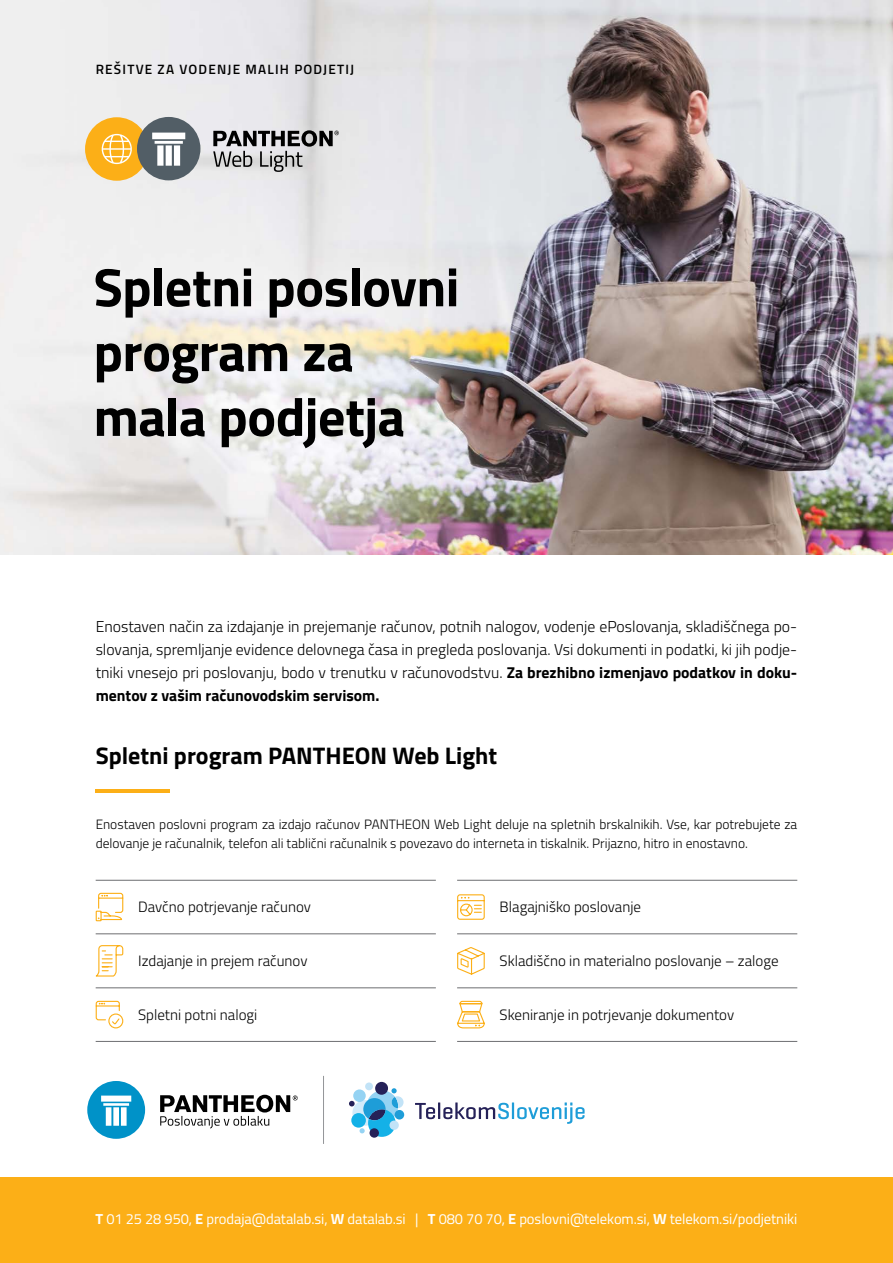
<style>
.page{position:relative;width:893px;height:1263px;background:#fff}
.page>*{position:absolute;margin:0;border:0;box-sizing:border-box;transform-origin:0 0}
.t1{font:700 54px/64.8px "Titillium";letter-spacing:-.01em;color:#000}
.t2{font:700 24px "Titillium";color:#000}
.t3{font:300 15.75px/23.2px "Titillium";color:#000;text-align:justify}
.t4{font:300 15px "Titillium";color:#000}
.t5{font:14.7px "Titillium";letter-spacing:-.005em;color:#fff}
.t6{font:300 13.5px/19.5px "Titillium";color:#000}
.t7{font:600 13.5px "Titillium";letter-spacing:.09em;color:#000}
.s1{font-weight:700}
</style>
<div class="page">
<img style="left:0;top:0;width:893px;height:555px">
<div style="left:85px;top:117px;width:64px;height:64px;background:#fcaf17;border-radius:50%"></div>
<svg style="left:102px;top:134px;width:30px;height:30px"></svg>
<div style="left:137px;top:117px;width:63px;height:63px;background:#525e66;border-radius:50%"></div>
<svg style="left:152px;top:133px;width:33px;height:33px"></svg>
<svg style="left:213px;top:130px;width:126px;height:42px;background:#a2a2a3"></svg>
<hr style="left:96px;top:880px;width:340px;height:1px;background:#6d6e71">
<hr style="left:96px;top:933px;width:340px;height:1px;background:#6d6e71">
<hr style="left:96px;top:987px;width:340px;height:1px;background:#6d6e71">
<hr style="left:96px;top:1041px;width:340px;height:1px;background:#6d6e71">
<svg style="left:95px;top:945px;width:29px;height:32px"></svg>
<svg style="left:95px;top:892px;width:29px;height:30px"></svg>
<svg style="left:95px;top:1000px;width:29px;height:29px"></svg>
<hr style="left:457px;top:880px;width:340px;height:1px;background:#6d6e71">
<hr style="left:457px;top:933px;width:340px;height:1px;background:#6d6e71">
<hr style="left:457px;top:987px;width:340px;height:1px;background:#6d6e71">
<hr style="left:457px;top:1041px;width:340px;height:1px;background:#6d6e71">
<svg style="left:457px;top:1000px;width:28px;height:29px"></svg>
<svg style="left:457px;top:947px;width:28px;height:28px"></svg>
<svg style="left:457px;top:894px;width:28px;height:26px"></svg>
<hr style="left:96px;top:789px;width:74px;height:3px;background:#fcaf17">
<div style="left:0;top:1178px;width:893px;height:85px;background:#fcaf17"></div>
<div style="left:87px;top:1081px;width:58px;height:58px;background:#0092c8;border-radius:50%"></div>
<svg style="left:101px;top:1095px;width:30px;height:31px"></svg>
<svg style="left:160px;top:1095px;width:138px;height:33px"></svg>
<hr style="left:323px;top:1076px;width:1px;height:68px;background:#939598">
<svg style="left:349px;top:1082px;width:55px;height:55px"></svg>
<svg style="left:415px;top:1102px;width:170px;height:22px"></svg>
<p class="t7" style="left:96px;top:59px;width:260px">REŠITVE ZA VODENJE MALIH PODJETIJ</p>
<h1 class="t1" style="left:94px;top:252px;width:367px">Spletni poslovni program za mala podjetja</h1>
<p class="t3" style="left:96px;top:614px;width:703px">Enostaven način za izdajanje in prejemanje računov, potnih nalogov, vodenje ePoslovanja, skladiščnega po&shy;slovanja, spremljanje evidence delovnega časa in pregleda poslovanja. Vsi dokumenti in podatki, ki jih podje&shy;tniki vnesejo pri poslovanju, bodo v trenutku v računovodstvu. <span class="s1">Za brezhibno izmenjavo podatkov in doku&shy;mentov z vašim računovodskim servisom.</span></p>
<h2 class="t2" style="left:96px;top:738px;width:403px">Spletni program PANTHEON Web Light</h2>
<p class="t6" style="left:96px;top:813px;width:703px">Enostaven poslovni program za izdajo računov PANTHEON Web Light deluje na spletnih brskalnikih. Vse, kar potrebujete za delovanje je računalnik, telefon ali tablični računalnik s povezavo do interneta in tiskalnik. Prijazno, hitro in enostavno.</p>
<p class="t4" style="left:138px;top:896px;width:174px">Davčno potrjevanje računov</p>
<p class="t4" style="left:138px;top:950px;width:171px">Izdajanje in prejem računov</p>
<p class="t4" style="left:138px;top:1004px;width:121px">Spletni potni nalogi</p>
<p class="t4" style="left:500px;top:896px;width:143px">Blagajniško poslovanje</p>
<p class="t4" style="left:500px;top:950px;width:280px">Skladiščno in materialno poslovanje – zaloge</p>
<p class="t4" style="left:500px;top:1004px;width:236px">Skeniranje in potrjevanje dokumentov</p>
<p class="t5" style="left:96px;top:1208px;width:703px"><span class="s1">T</span> 01 25 28 950, <span class="s1">E</span> prodaja@datalab.si, <span class="s1">W</span> datalab.si | <span class="s1">T</span> 080 70 70, <span class="s1">E</span> poslovni@telekom.si, <span class="s1">W</span> telekom.si/podjetniki</p>
</div>
